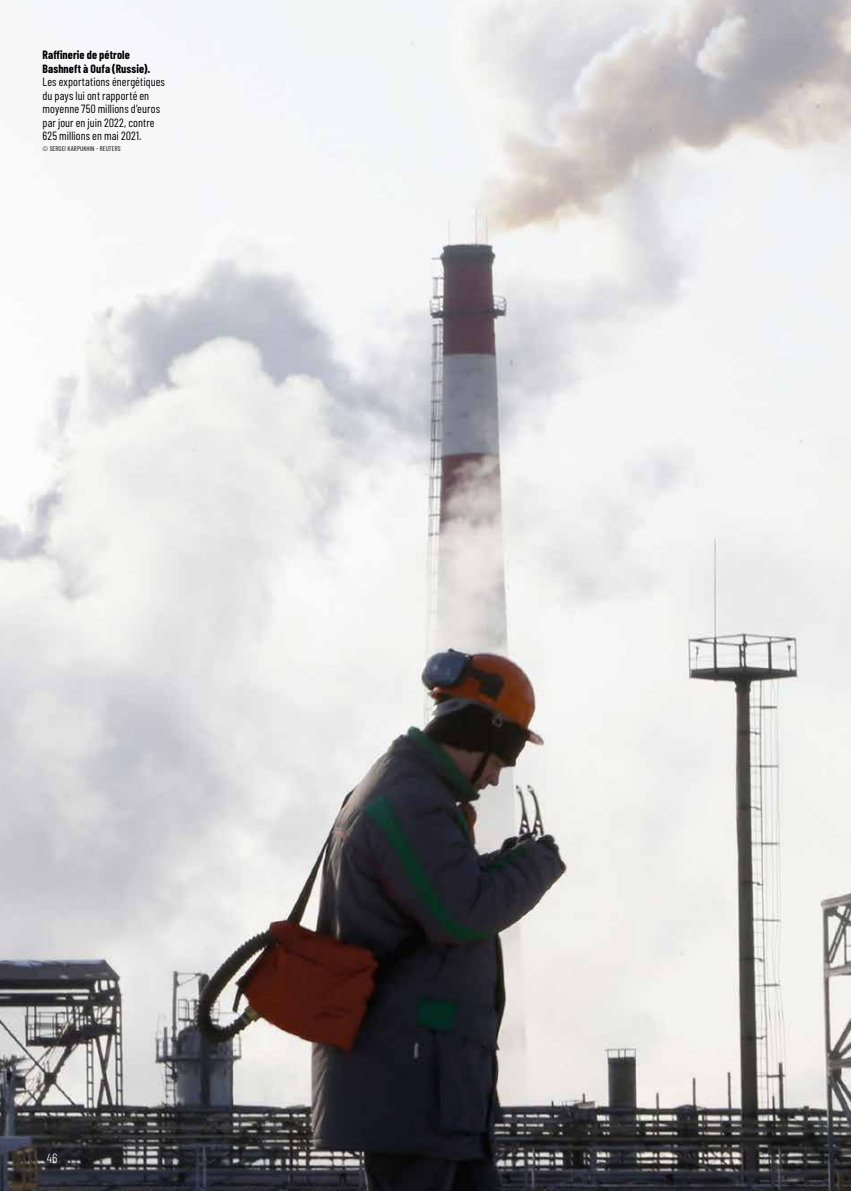
<style>
.page{position:relative;width:851px;height:1191px;background:#fff}
.page>*{position:absolute;margin:0;border:0;box-sizing:border-box;transform-origin:0 0}
.t1{font:300 13.5px "Barlow Condensed";color:#fff}
.t2{font:12px/13.5px "Barlow Condensed";letter-spacing:.01em;color:#000}
.t3{font:700 12px/13.5px "Barlow Condensed";letter-spacing:.01em;color:#000}
.t4{font:6.75px "Barlow Condensed";letter-spacing:.01em;color:#000}
</style>
<div class="page">
<img style="left:0;top:0;width:850px;height:1191px">
<p class="t3" style="left:43px;top:48px;width:109px">Raffinerie de pétrole<br>Bashneft à Oufa (Russie).</p>
<p class="t2" style="left:43px;top:75px;width:124px">Les exportations énergétiques du pays lui ont rapporté en moyenne 750 millions d’euros par jour en juin 2022, contre<br>625 millions en mai 2021.</p>
<p class="t4" style="left:43px;top:144px;width:80px">© SERGEI KARPUKHIN - REUTERS</p>
<p class="t1" style="left:47px;top:1149px;width:12px">46</p>
</div>
